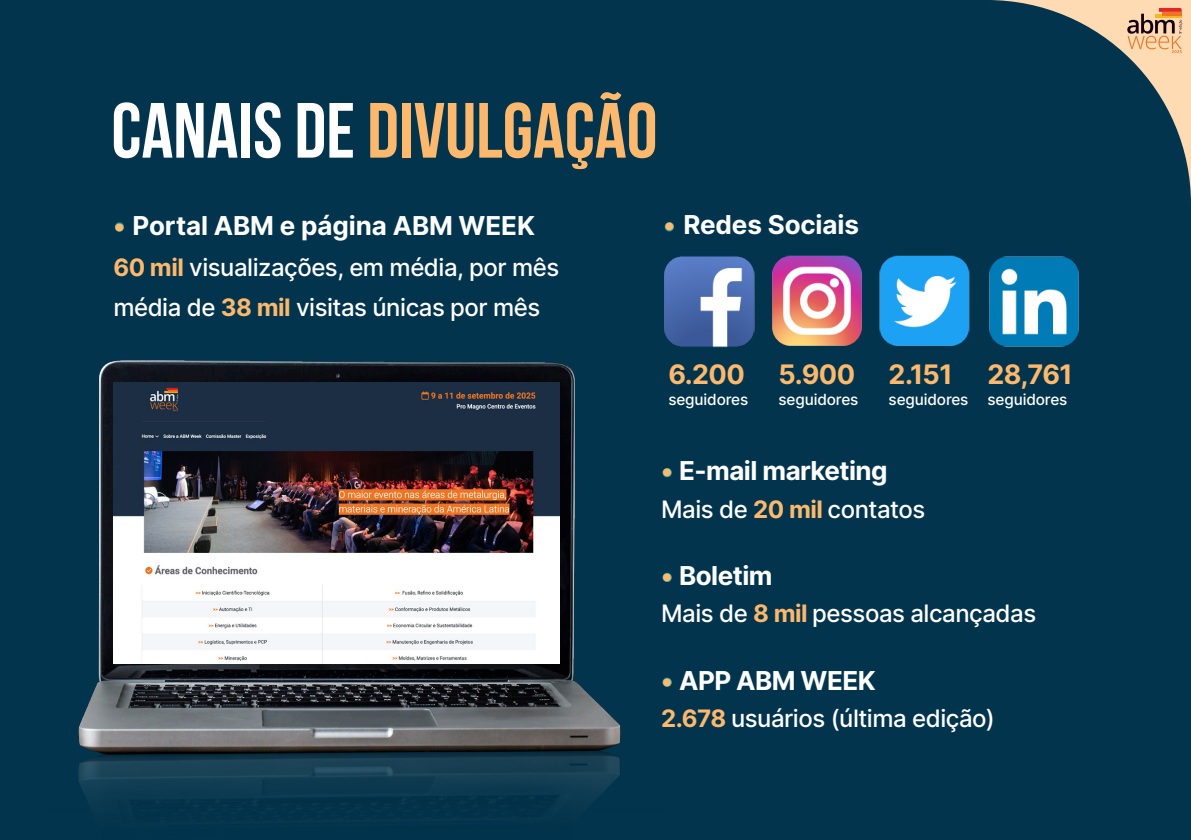
<style>
.page{position:relative;width:1191px;height:840px;background:#fff}
.page>*{position:absolute;margin:0;border:0;box-sizing:border-box;transform-origin:0 0}
.TITULO{font:700 78px "Bebas Neue";color:#fcb96d}
.TEXTO{font:700 26.8px "Inter";letter-spacing:-.02em;color:#fcb96d}
.TEXTO-2{font:700 26px "Inter";letter-spacing:-.015em;color:#fff}
.TEXTO-3{font:500 24px "Inter";letter-spacing:-.02em;color:#fff}
.TEXTO-4{font:500 15.4px "Inter";letter-spacing:-.01em;color:#fff}
.s1{color:#fff}
.s2{color:#0099a7}
.s3{font-weight:700;color:#fcb96d}
</style>
<div class="page">
<div style="left:0;top:0;width:1191px;height:839px;background:#02344d"></div>
<svg style="left:1127px;top:8px;width:55px;height:45px;background:#d9a882"></svg>
<img style="left:45px;top:330px;width:624px;height:509px">
<img style="left:113px;top:382px;width:446px;height:281px">
<img style="left:587px;top:236px;width:571px;height:152px">
<p class="TITULO" style="left:111px;top:88px;width:547px"><span class="s1">CANAIS DE</span> DIVULGAÇÃO</p>
<p class="TEXTO-2" style="left:113px;top:206px;width:423px"><span class="s2">•</span> Portal ABM e página ABM WEEK</p>
<p class="TEXTO-3" style="left:113px;top:249px;width:447px"><span class="s3">60 mil</span> visualizações, em média, por mês</p>
<p class="TEXTO-3" style="left:113px;top:289px;width:428px">média de <span class="s3">38 mil</span> visitas únicas por mês</p>
<p class="TEXTO-2" style="left:663px;top:206px;width:197px"><span class="s2">•</span> Redes Sociais</p>
<p class="TEXTO" style="left:668px;top:354px;width:78px">6.200</p>
<p class="TEXTO-4" style="left:668px;top:388px;width:81px">seguidores</p>
<p class="TEXTO" style="left:778px;top:354px;width:78px">5.900</p>
<p class="TEXTO-4" style="left:778px;top:388px;width:81px">seguidores</p>
<p class="TEXTO" style="left:888px;top:354px;width:65px">2.151</p>
<p class="TEXTO-4" style="left:888px;top:388px;width:81px">seguidores</p>
<p class="TEXTO" style="left:987px;top:354px;width:87px">28,761</p>
<p class="TEXTO-4" style="left:987px;top:388px;width:81px">seguidores</p>
<p class="TEXTO-2" style="left:661px;top:451px;width:228px"><span class="s2">•</span> E-mail marketing</p>
<p class="TEXTO-3" style="left:661px;top:491px;width:266px">Mais de <span class="s3">20 mil</span> contatos</p>
<p class="TEXTO-2" style="left:661px;top:556px;width:113px"><span class="s2">•</span> Boletim</p>
<p class="TEXTO-3" style="left:661px;top:595px;width:376px">Mais de <span class="s3">8 mil</span> pessoas alcançadas</p>
<p class="TEXTO-2" style="left:661px;top:661px;width:216px"><span class="s2">•</span> APP ABM WEEK</p>
<p class="TEXTO-3" style="left:661px;top:700px;width:335px"><span class="s3">2.678</span> usuários (última edição)</p>
</div>
